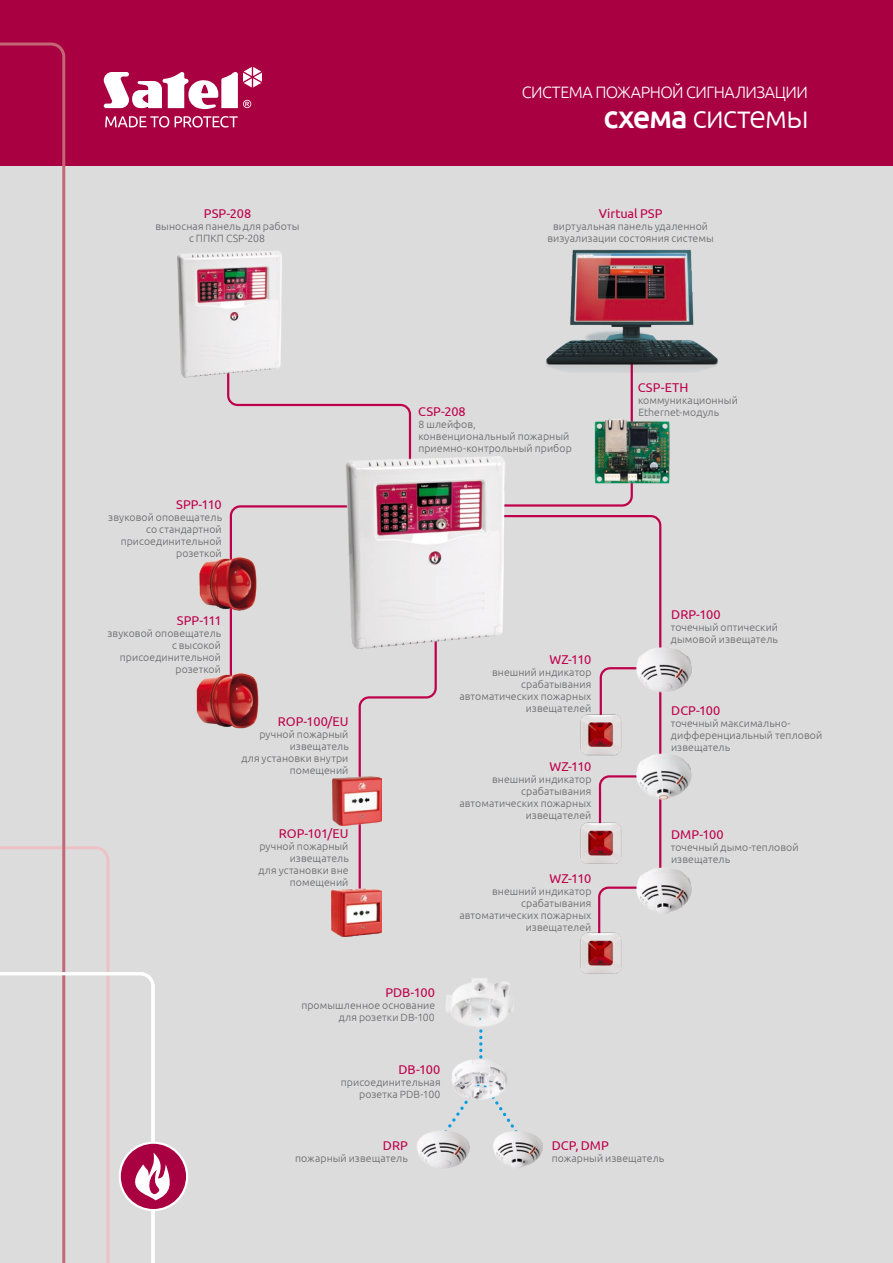
<style>
.page{position:relative;width:893px;height:1263px;background:#fff}
.page>*{position:absolute;margin:0;border:0;box-sizing:border-box;transform-origin:0 0}
.t1{font:300 31.8px "Ubuntu";letter-spacing:-.04em;color:#fff}
.t2{font:300 16.5px "Ubuntu";letter-spacing:-.03em;color:#fff}
.t3{font:12.75px "Ubuntu";color:#be004a}
.t4{font:300 10.5px/12px "Ubuntu";letter-spacing:.01em;color:#646567;text-align:right}
.s1{font-weight:500}
</style>
<div class="page">
<div style="left:0;top:159px;width:893px;height:1104px;background:#dcdcdd"></div>
<div style="left:0;top:0;width:893px;height:166px;background:#a80041"></div>
<svg style="left:67px;top:846px;width:43px;height:125px"></svg>
<svg style="left:0;top:42px;width:67px;height:929px"></svg>
<svg style="left:104px;top:67px;width:158px;height:61px"></svg>
<svg style="left:0;top:971px;width:155px;height:292px"></svg>
<svg style="left:493px;top:373px;width:140px;height:134px"></svg>
<svg style="left:506px;top:515px;width:156px;height:348px"></svg>
<svg style="left:227px;top:385px;width:210px;height:503px"></svg>
<img style="left:590px;top:418px;width:80px;height:68px">
<img style="left:177px;top:251px;width:105px;height:134px">
<img style="left:546px;top:249px;width:172px;height:124px">
<svg style="left:599px;top:666px;width:63px;height:54px"></svg>
<svg style="left:598px;top:774px;width:64px;height:54px"></svg>
<svg style="left:598px;top:886px;width:32px;height:31px"></svg>
<img style="left:633px;top:642px;width:59px;height:53px">
<img style="left:630px;top:863px;width:62px;height:51px">
<img style="left:634px;top:750px;width:58px;height:53px">
<svg style="left:448px;top:1104px;width:66px;height:22px"></svg>
<svg style="left:479px;top:1030px;width:3px;height:23px"></svg>
<img style="left:446px;top:978px;width:67px;height:52px">
<img style="left:451px;top:1055px;width:57px;height:49px">
<img style="left:493px;top:1126px;width:50px;height:42px">
<img style="left:417px;top:1126px;width:53px;height:42px">
<img style="left:331px;top:888px;width:51px;height:49px">
<img style="left:332px;top:777px;width:49px;height:48px">
<img style="left:335px;top:457px;width:171px;height:204px">
<svg style="left:119px;top:1141px;width:69px;height:70px"></svg>
<svg style="left:121px;top:1144px;width:65px;height:65px;background:#c56087"></svg>
<img style="left:549px;top:699px;width:103px;height:69px">
<img style="left:549px;top:807px;width:103px;height:69px">
<img style="left:580px;top:917px;width:42px;height:57px">
<img style="left:199px;top:557px;width:63px;height:57px">
<img style="left:196px;top:673px;width:69px;height:59px">
<p class="t3" style="left:204px;top:206px;width:49px">PSP-208</p>
<p class="t4" style="left:155px;top:220px;width:145px;text-align:center">выносная панель для работы с ППКП CSP-208</p>
<p class="t3" style="left:176px;top:497px;width:47px">SPP-110</p>
<p class="t4" style="left:108px;top:511px;width:115px">звуковой оповещатель со стандартной присоединительной розеткой</p>
<p class="t3" style="left:177px;top:612px;width:46px">SPP-111</p>
<p class="t4" style="left:108px;top:626px;width:115px">звуковой оповещатель с высокой присоединительной розеткой</p>
<p class="t3" style="left:278px;top:713px;width:72px">ROP-100/EU</p>
<p class="t4" style="left:241px;top:727px;width:109px">ручной пожарный извещатель<br>для установки внутри помещений</p>
<p class="t3" style="left:279px;top:825px;width:71px">ROP-101/EU</p>
<p class="t4" style="left:258px;top:840px;width:92px">ручной пожарный извещатель<br>для установки вне помещений</p>
<h2 class="t2" style="left:522px;top:82px;width:287px">СИСТЕМА ПОЖАРНОЙ СИГНАЛИЗАЦИИ</h2>
<h1 class="t1" style="left:603px;top:97px;width:207px"><span class="s1">схема</span> системы</h1>
<p class="t3" style="left:599px;top:206px;width:65px">Virtual PSP</p>
<p class="t4" style="left:547px;top:220px;width:168px;text-align:center">виртуальная панель удаленной визуализации состояния системы</p>
<p class="t3" style="left:638px;top:379px;width:52px">CSP-ETH</p>
<p class="t4" style="left:638px;top:394px;width:101px">коммуникационный</p>
<p class="t3" style="left:418px;top:404px;width:49px">CSP-208</p>
<p class="t4" style="left:638px;top:406px;width:82px">Ethernet-модуль</p>
<p class="t4" style="left:418px;top:418px;width:155px;text-align:left">8 шлейфов, конвенциональный пожарный приемно-контрольный прибор</p>
<p class="t3" style="left:550px;top:651px;width:43px">WZ-110</p>
<p class="t4" style="left:459px;top:666px;width:134px">внешний индикатор срабатывания автоматических пожарных извещателей</p>
<p class="t3" style="left:550px;top:759px;width:43px">WZ-110</p>
<p class="t4" style="left:459px;top:773px;width:134px">внешний индикатор срабатывания автоматических пожарных извещателей</p>
<p class="t3" style="left:550px;top:870px;width:43px">WZ-110</p>
<p class="t4" style="left:459px;top:885px;width:134px">внешний индикатор срабатывания автоматических пожарных извещателей</p>
<p class="t3" style="left:671px;top:607px;width:51px">DRP-100</p>
<p class="t4" style="left:671px;top:621px;width:109px;text-align:left">точечный оптический дымовой извещатель</p>
<p class="t3" style="left:671px;top:702px;width:51px">DCP-100</p>
<p class="t4" style="left:671px;top:717px;width:153px;text-align:left">точечный максимально&shy;дифференциальный тепловой извещатель</p>
<p class="t3" style="left:671px;top:827px;width:54px">DMP-100</p>
<p class="t4" style="left:671px;top:841px;width:129px;text-align:left">точечный дымо-тепловой извещатель</p>
<p class="t3" style="left:385px;top:985px;width:51px">PDB-100</p>
<p class="t4" style="left:301px;top:999px;width:135px">промышленное основание для розетки DB-100</p>
<p class="t3" style="left:399px;top:1062px;width:43px">DB-100</p>
<p class="t4" style="left:341px;top:1076px;width:101px">присоединительная розетка PDB-100</p>
<p class="t3" style="left:383px;top:1137px;width:26px">DRP</p>
<p class="t4" style="left:295px;top:1152px;width:114px">пожарный извещатель</p>
<p class="t3" style="left:552px;top:1137px;width:58px">DCP, DMP</p>
<p class="t4" style="left:552px;top:1152px;width:114px">пожарный извещатель</p>
</div>
